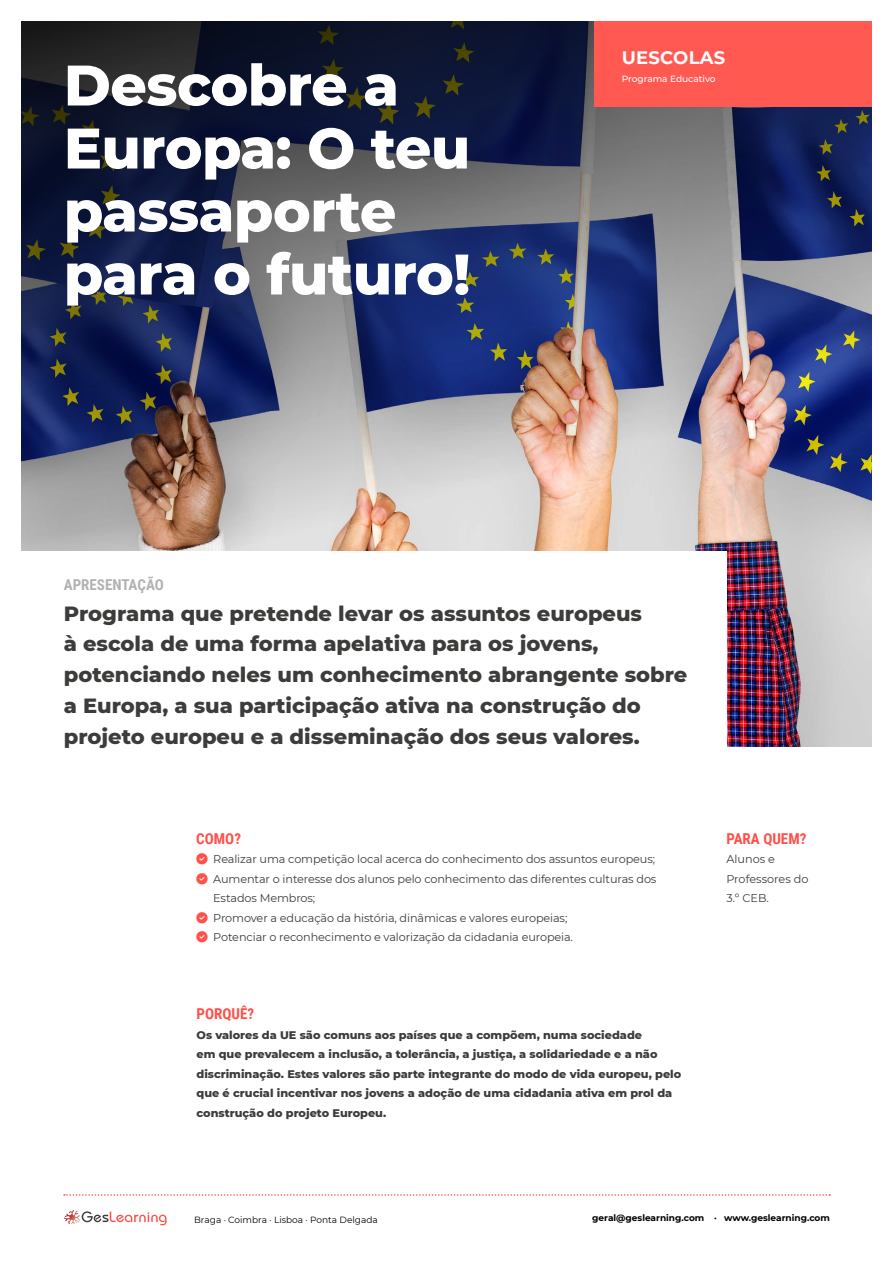
<style>
.page{position:relative;width:893px;height:1263px;background:#fff}
.page>*{position:absolute;margin:0;border:0;box-sizing:border-box;transform-origin:0 0}
.t1{font:800 57px/63px "Montserrat";letter-spacing:-.01em;color:#fff}
.t2{font:800 21px/30.8px "Montserrat";color:#3c3c3b}
.t3{font:700 18px "Montserrat";letter-spacing:.01em;color:#fff}
.t4{font:700 15px "Roboto Condensed";color:#ff504a}
.t5{font:700 15px "Roboto Condensed";color:#b3b2b2}
.t6{font:11.25px/19.5px "Montserrat";letter-spacing:-.01em;color:#3c3c3b}
.t7{font:800 11.25px/19.5px "Montserrat";color:#3c3c3b}
.t8{font:700 9px "Montserrat";color:#000}
.t9{font:9px "Montserrat";color:#000}
.t10{font:500 9px "Montserrat";color:#fff}
</style>
<div class="page">
<img style="left:21px;top:21px;width:851px;height:725px">
<div style="left:0;top:551px;width:726px;height:215px;background:#fff"></div>
<div style="left:594px;top:21px;width:278px;height:86px;background:#ff5952"></div>
<svg style="left:64px;top:1210px;width:103px;height:16px"></svg>
<svg style="left:64px;top:1194px;width:766px;height:2px"></svg>
<h1 class="t1" style="left:64px;top:51px;width:408px">Descobre a<br>Europa: O teu passaporte para o futuro!</h1>
<h3 class="t5" style="left:64px;top:574px;width:102px">APRESENTAÇÃO</h3>
<h3 class="t3" style="left:622px;top:44px;width:105px">UESCOLAS</h3>
<p class="t10" style="left:622px;top:72px;width:95px">Programa Educativo</p>
<p class="t2" style="left:64px;top:597px;width:625px">Programa que pretende levar os assuntos europeus<br>à escola de uma forma apelativa para os jovens, potenciando neles um conhecimento abrangente sobre a Europa, a sua participação ativa na construção do projeto europeu e a disseminação dos seus valores.</p>
<h3 class="t4" style="left:196px;top:828px;width:46px">COMO?</h3>
<h3 class="t4" style="left:726px;top:828px;width:81px">PARA QUEM?</h3>
<p class="t6" style="left:213px;top:849px;width:445px">Realizar uma competição local acerca do conhecimento dos assuntos europeus; Aumentar o interesse dos alunos pelo conhecimento das diferentes culturas dos Estados Membros;<br>Promover a educação da história, dinâmicas e valores europeias;<br>Potenciar o reconhecimento e valorização da cidadania europeia.</p>
<h3 class="t4" style="left:197px;top:1003px;width:59px">PORQUÊ?</h3>
<p class="t7" style="left:197px;top:1024px;width:486px">Os valores da UE são comuns aos países que a compõem, numa sociedade<br>em que prevalecem a inclusão, a tolerância, a justiça, a solidariedade e a não discriminação. Estes valores são parte integrante do modo de vida europeu, pelo que é crucial incentivar nos jovens a adoção de uma cidadania ativa em prol da construção do projeto Europeu.</p>
<p class="t6" style="left:726px;top:849px;width:84px">Alunos e<br>Professores do<br>3.º CEB.</p>
<p class="t9" style="left:194px;top:1213px;width:185px">Braga · Coimbra · Lisboa · Ponta Delgada</p>
<p class="t8" style="left:592px;top:1211px;width:239px">geral@geslearning.com · www.geslearning.com</p>
</div>
